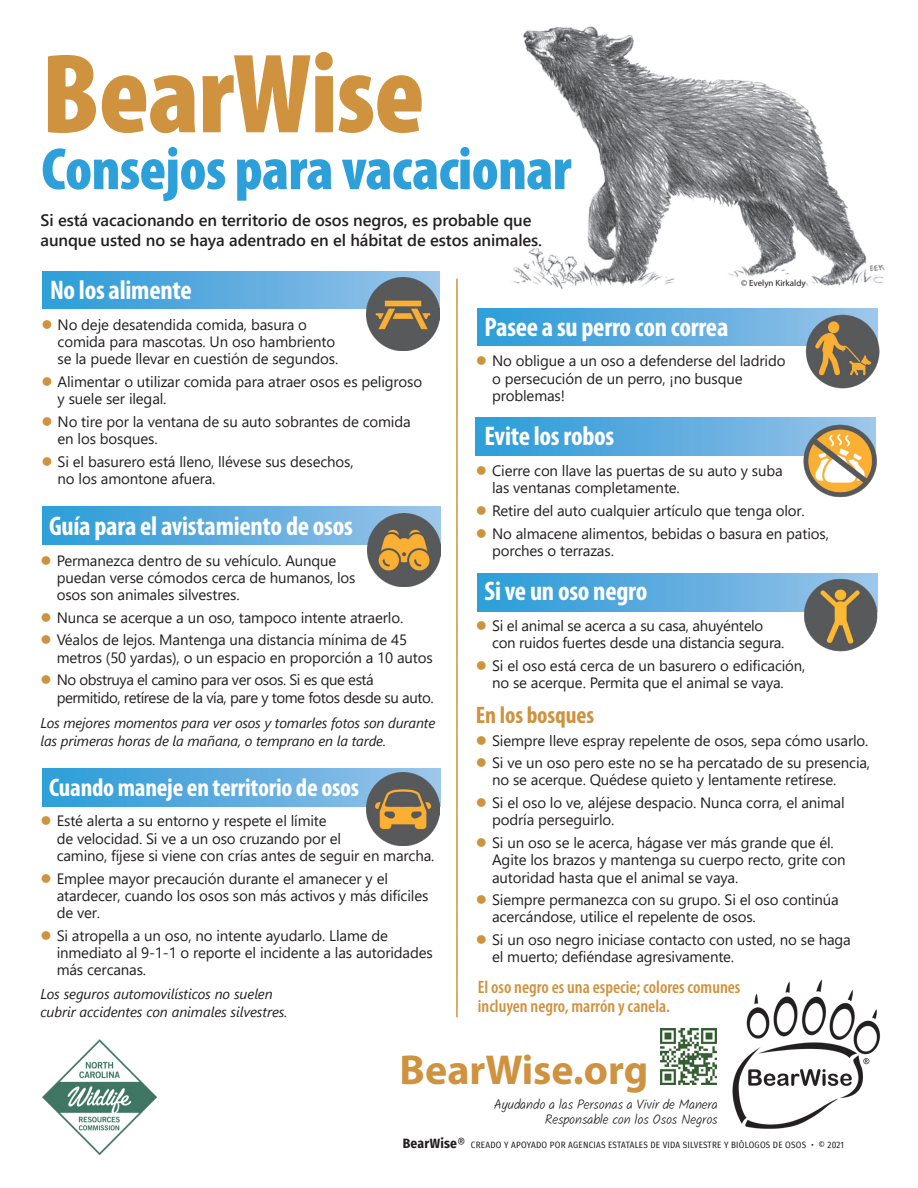
<style>
.page{position:relative;width:918px;height:1188px;background:#fff}
.page>*{position:absolute;margin:0;border:0;box-sizing:border-box;transform-origin:0 0}
.headline{font:900 condensed 114.15px "Myriad Pro";letter-spacing:-.01em;color:#cf923e}
.headline-2{font:900 condensed 60px "Myriad Pro";letter-spacing:-.01em;color:#2ea0d9}
.headline-3{font:700 42px "Myriad Pro";color:#cf923e}
.subhead-Spanish_whit{font:700 condensed 27px "Myriad Pro";letter-spacing:-.01em;color:#fff}
.subhead-Spanish_whit-2{font:700 condensed 25.5px "Myriad Pro";letter-spacing:-.01em;color:#fff}
.subhead{font:700 condensed 24px "Myriad Pro";letter-spacing:-.005em;color:#cf923e}
.t1{font:600 condensed 18px "Myriad Pro";color:#cf923e}
.body{font:600 16.5px/20.2px "Segoe UI";letter-spacing:-.005em;color:#231f20}
.Spanish_body-tabs__g{font:15px/17.2px "Segoe UI";letter-spacing:-.01em;color:#231f20}
.Spanish_body-tabs__g-2{font:15px/17.2px "Segoe UI";letter-spacing:-.03em;color:#231f20}
.body-2{font:italic 14.25px/18px "Segoe UI";letter-spacing:-.01em;color:#231f20}
.headline-4{font:300 13.5px/15.8px "Kalam";letter-spacing:-.01em;color:#231f20;text-align:right}
.t2{font:9px "Fira Sans Condensed";letter-spacing:.03em;color:#231f20}
.t3{font:9px "Myriad Pro";color:#231f20}
.s1{font-weight:700;font-size:13.5px}
.s2{font-size:13.5px}
</style>
<div class="page">
<img style="left:732px;top:979px;width:148px;height:150px">
<img style="left:660px;top:1028px;width:57px;height:57px">
<div style="left:478px;top:308px;width:400px;height:38px;background:linear-gradient(to right,#299bd7,#9ac3e9)"></div>
<div style="left:478px;top:574px;width:400px;height:37px;background:linear-gradient(to right,#299bd7,#9ac3e9)"></div>
<img style="left:512px;top:26px;width:373px;height:263px">
<hr style="left:456px;top:279px;width:2px;height:738px;background:#cf923e">
<div style="left:42px;top:506px;width:399px;height:38px;background:linear-gradient(to right,#299bd7,#9bc3e9)"></div>
<div style="left:476px;top:418px;width:400px;height:38px;background:linear-gradient(to right,#299bd7,#9ac3e8)"></div>
<div style="left:42px;top:271px;width:398px;height:38px;background:linear-gradient(to right,#299bd7,#9ac3e9)"></div>
<div style="left:42px;top:768px;width:399px;height:38px;background:linear-gradient(to right,#299bd7,#9ac3e9)"></div>
<img style="left:804px;top:579px;width:73px;height:73px">
<img style="left:366px;top:772px;width:73px;height:74px">
<img style="left:367px;top:513px;width:74px;height:74px">
<img style="left:804px;top:425px;width:73px;height:73px">
<img style="left:366px;top:277px;width:74px;height:74px">
<img style="left:804px;top:314px;width:76px;height:75px">
<img style="left:42px;top:1040px;width:115px;height:114px">
<h1 class="headline" style="left:41px;top:21px;width:385px">BearWise</h1>
<h1 class="headline-2" style="left:41px;top:131px;width:532px">Consejos para vacacionar</h1>
<p class="body" style="left:40px;top:208px;width:503px">Si está vacacionando en territorio de osos negros, es probable que aunque usted no se haya adentrado en el hábitat de estos animales.</p>
<h2 class="subhead-Spanish_whit" style="left:50px;top:273px;width:143px">No los alimente</h2>
<p class="Spanish_body-tabs__g" style="left:58px;top:315px;width:282px">No deje desatendida comida, basura o comida para mascotas. Un oso hambriento se la puede llevar en cuestión de segundos.</p>
<p class="Spanish_body-tabs__g" style="left:58px;top:372px;width:366px">Alimentar o utilizar comida para atraer osos es peligroso y suele ser ilegal.</p>
<p class="Spanish_body-tabs__g" style="left:58px;top:412px;width:355px">No tire por la ventana de su auto sobrantes de comida en los bosques.</p>
<p class="Spanish_body-tabs__g" style="left:58px;top:452px;width:297px">Si el basurero está lleno, llévese sus desechos, no los amontone afuera.</p>
<h2 class="subhead-Spanish_whit" style="left:49px;top:509px;width:305px">Guía para el avistamiento de osos</h2>
<p class="Spanish_body-tabs__g" style="left:57px;top:550px;width:300px">Permanezca dentro de su vehículo. Aunque puedan verse cómodos cerca de humanos, los osos son animales silvestres.</p>
<p class="Spanish_body-tabs__g" style="left:57px;top:607px;width:348px">Nunca se acerque a un oso, tampoco intente atraerlo.</p>
<p class="Spanish_body-tabs__g" style="left:57px;top:630px;width:378px">Véalos de lejos. Mantenga una distancia mínima de 45 metros (50 yardas), o un espacio en proporción a 10 autos</p>
<p class="Spanish_body-tabs__g-2" style="left:57px;top:670px;width:378px">No obstruya el camino para ver osos. Si es que está permitido, retírese de la vía, pare y tome fotos desde su auto.</p>
<p class="body-2" style="left:41px;top:712px;width:396px">Los mejores momentos para ver osos y tomarles fotos son durante las primeras horas de la mañana, o temprano en la tarde.</p>
<h2 class="subhead-Spanish_whit-2" style="left:49px;top:771px;width:311px">Cuando maneje en territorio de osos</h2>
<p class="Spanish_body-tabs__g" style="left:57px;top:811px;width:379px">Esté alerta a su entorno y respete el límite<br>de velocidad. Si ve a un oso cruzando por el<br>camino, fíjese si viene con crías antes de seguir en marcha.</p>
<p class="Spanish_body-tabs__g" style="left:57px;top:868px;width:373px">Emplee mayor precaución durante el amanecer y el atardecer, cuando los osos son más activos y más difíciles de ver.</p>
<p class="Spanish_body-tabs__g" style="left:57px;top:925px;width:378px">Si atropella a un oso, no intente ayudarlo. Llame de inmediato al 9-1-1 o reporte el incidente a las autoridades más cercanas.</p>
<p class="body-2" style="left:41px;top:982px;width:249px">Los seguros automovilísticos no suelen cubrir accidentes con animales silvestres.</p>
<p class="t3" style="left:741px;top:278px;width:66px">© Evelyn Kirkaldy</p>
<h2 class="subhead-Spanish_whit" style="left:485px;top:310px;width:245px">Pasee a su perro con correa</h2>
<p class="Spanish_body-tabs__g" style="left:492px;top:351px;width:295px">No obligue a un oso a defenderse del ladrido o persecución de un perro, ¡no busque problemas!</p>
<h2 class="subhead-Spanish_whit" style="left:485px;top:419px;width:131px">Evite los robos</h2>
<p class="Spanish_body-tabs__g" style="left:492px;top:461px;width:292px">Cierre con llave las puertas de su auto y suba las ventanas completamente.</p>
<p class="Spanish_body-tabs__g" style="left:492px;top:501px;width:314px">Retire del auto cualquier artículo que tenga olor.</p>
<p class="Spanish_body-tabs__g" style="left:492px;top:523px;width:338px">No almacene alimentos, bebidas o basura en patios, porches o terrazas.</p>
<h2 class="subhead-Spanish_whit" style="left:485px;top:574px;width:164px">Si ve un oso negro</h2>
<p class="Spanish_body-tabs__g" style="left:492px;top:616px;width:294px">Si el animal se acerca a su casa, ahuyéntelo con ruidos fuertes desde una distancia segura.</p>
<p class="Spanish_body-tabs__g" style="left:492px;top:656px;width:315px">Si el oso está cerca de un basurero o edificación, no se acerque. Permita que el animal se vaya.</p>
<h2 class="subhead" style="left:476px;top:700px;width:120px">En los bosques</h2>
<p class="Spanish_body-tabs__g" style="left:492px;top:730px;width:378px">Siempre lleve espray repelente de osos, sepa cómo usarlo.</p>
<p class="Spanish_body-tabs__g" style="left:492px;top:753px;width:380px">Si ve un oso pero este no se ha percatado de su presencia, no se acerque. Quédese quieto y lentamente retírese.</p>
<p class="Spanish_body-tabs__g" style="left:492px;top:793px;width:354px">Si el oso lo ve, aléjese despacio. Nunca corra, el animal podría perseguirlo.</p>
<p class="Spanish_body-tabs__g" style="left:492px;top:833px;width:355px">Si un oso se le acerca, hágase ver más grande que él.<br>Agite los brazos y mantenga su cuerpo recto, grite con autoridad hasta que el animal se vaya.</p>
<p class="Spanish_body-tabs__g" style="left:492px;top:890px;width:348px">Siempre permanezca con su grupo. Si el oso continúa acercándose, utilice el repelente de osos.</p>
<p class="Spanish_body-tabs__g" style="left:492px;top:930px;width:360px">Si un oso negro iniciase contacto con usted, no se haga el muerto; defiéndase agresivamente.</p>
<p class="t1" style="left:478px;top:976px;width:264px">El oso negro es una especie; colores comunes</p>
<p class="t1" style="left:478px;top:995px;width:194px">incluyen negro, marrón y canela.</p>
<h1 class="headline-3" style="left:400px;top:1042px;width:250px">BearWise.org</h1>
<h1 class="headline-4" style="left:494px;top:1097px;width:225px">Ayudando a las Personas a Vivir de Manera<br>Responsable con los Osos Negros</h1>
<p class="t2" style="left:403px;top:1138px;width:443px"><span class="s1">BearWise</span><span class="s2">®</span> CREADO Y APOYADO POR AGENCIAS ESTATALES DE VIDA SILVESTRE Y BIÓLOGOS DE OSOS • © 2021</p>
</div>
